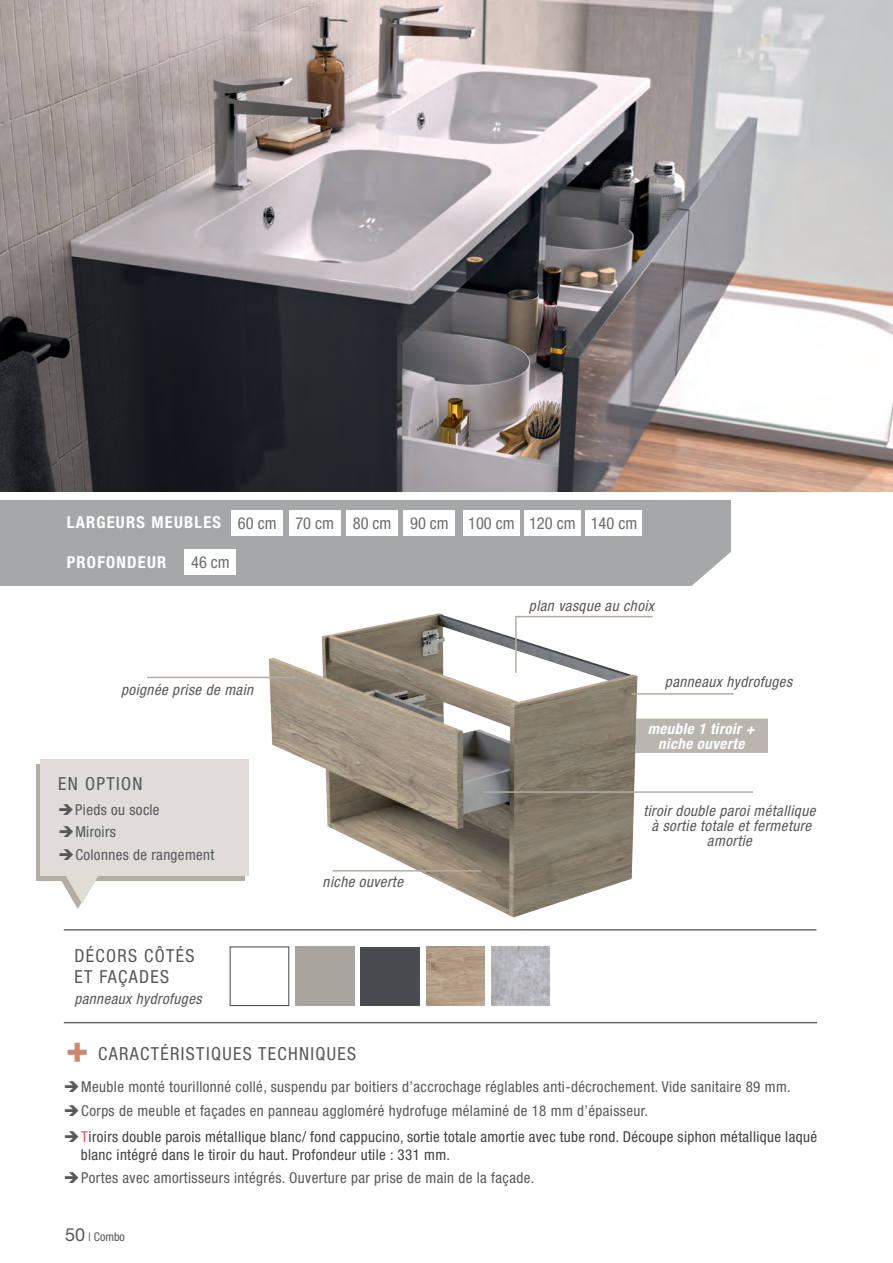
<style>
.page{position:relative;width:893px;height:1263px;background:#fff}
.page>*{position:absolute;margin:0;border:0;box-sizing:border-box;transform-origin:0 0}
.t1{font:37.5px "Helvetica LT Std Comp";color:#cc886f}
.t2{font:condensed 18px/21.6px "Helvetica Neue LT Std";letter-spacing:.075em;color:#57585a}
.t3{font:condensed 16.5px "Helvetica Neue LT Std";color:#6c6d70}
.t4{font:700 condensed 16.5px "Helvetica Neue LT Std";letter-spacing:.075em;color:#fff}
.t5{font:condensed 15px/22.2px "Helvetica Neue LT Std";letter-spacing:.025em;color:#57585a}
.t6{font:condensed 15px/17.4px "Helvetica Neue LT Std";letter-spacing:.025em;color:#404040}
.t7{font:italic condensed 15px/15px "Helvetica Neue LT Std";letter-spacing:.03em;color:#57585a;text-align:center}
.t8{font:italic 700 condensed 15px/15px "Helvetica Neue LT Std";letter-spacing:.03em;color:#fff;text-align:center}
.t9{font:condensed 12px "Helvetica Neue LT Std";color:#57585a}
.s1{color:#d95842}
.s2{font-stretch:normal;font-size:18px}
</style>
<div class="page">
<img style="left:0;top:0;width:893px;height:491px">
<hr style="left:64px;top:929px;width:752px;height:1px;background:#69696c">
<hr style="left:64px;top:1022px;width:753px;height:1px;background:#69696c">
<div style="left:230px;top:947px;width:59px;height:59px;border:1px solid #40493e"></div>
<div style="left:361px;top:947px;width:58px;height:58px;background:#464c50"></div>
<img style="left:426px;top:947px;width:59px;height:58px">
<img style="left:491px;top:947px;width:59px;height:58px">
<div style="left:0;top:500px;width:730px;height:85px;background:#a6a7a9"></div>
<svg style="left:667px;top:537px;width:64px;height:49px"></svg>
<div style="left:231px;top:510px;width:52px;height:26px;background:#fff"></div>
<div style="left:289px;top:510px;width:52px;height:26px;background:#fff"></div>
<div style="left:346px;top:510px;width:52px;height:26px;background:#fff"></div>
<div style="left:404px;top:510px;width:51px;height:26px;background:#fff"></div>
<div style="left:185px;top:549px;width:51px;height:26px;background:#fff"></div>
<div style="left:463px;top:510px;width:57px;height:26px;background:#fff"></div>
<div style="left:524px;top:510px;width:57px;height:26px;background:#fff"></div>
<div style="left:586px;top:510px;width:56px;height:26px;background:#fff"></div>
<div style="left:36px;top:764px;width:209px;height:117px;background:#b3ada5"></div>
<div style="left:40px;top:759px;width:209px;height:117px;background:#e0dcd8"></div>
<div style="left:696px;top:718px;width:72px;height:35px;background:#bab5ae"></div>
<img style="left:264px;top:613px;width:432px;height:305px">
<hr style="left:147px;top:677px;width:149px;height:1px;background:#b3ada5">
<hr style="left:333px;top:870px;width:148px;height:1px;background:#b3ada5">
<hr style="left:515px;top:616px;width:138px;height:1px;background:#b3ada5">
<hr style="left:515px;top:616px;width:2px;height:57px;background:#b3ada5">
<hr style="left:483px;top:791px;width:270px;height:2px;background:#b3ada5">
<hr style="left:631px;top:693px;width:102px;height:2px;background:#b3ada5">
<svg style="left:61px;top:876px;width:37px;height:33px"></svg>
<p class="t4" style="left:67px;top:512px;width:156px">LARGEURS MEUBLES</p>
<p class="t3" style="left:295px;top:513px;width:343px">70 cm 80 cm 90 cm 100 cm 120 cm 140 cm</p>
<p class="t4" style="left:67px;top:552px;width:101px">PROFONDEUR</p>
<p class="t3" style="left:238px;top:513px;width:40px">60 cm</p>
<p class="t3" style="left:191px;top:553px;width:40px">46 cm</p>
<p class="t7" style="left:121px;top:683px;width:133px">poignée prise de main</p>
<p class="t2" style="left:58px;top:773px;width:86px">EN OPTION</p>
<p class="t5" style="left:75px;top:799px;width:141px">Pieds ou socle<br>Miroirs<br>Colonnes de rangement</p>
<p class="t2" style="left:74px;top:944px;width:122px">DÉCORS CÔTÉS<br>ET FAÇADES</p>
<p class="t7" style="left:74px;top:991px;width:129px">panneaux hydrofuges</p>
<p class="t7" style="left:323px;top:874px;width:82px">niche ouverte</p>
<p class="t7" style="left:529px;top:599px;width:127px">plan vasque au choix</p>
<p class="t7" style="left:665px;top:674px;width:129px">panneaux hydrofuges</p>
<p class="t8" style="left:648px;top:721px;width:108px">meuble 1 tiroir + niche ouverte</p>
<p class="t7" style="left:643px;top:803px;width:174px">tiroir double paroi métallique à sortie totale et fermeture amortie</p>
<h1 class="t1" style="left:66px;top:1026px;width:24px">+</h1>
<p class="t2" style="left:98px;top:1043px;width:260px">CARACTÉRISTIQUES TECHNIQUES</p>
<p class="t5" style="left:81px;top:1075px;width:711px;line-height:23.5px">Meuble monté tourillonné collé, suspendu par boitiers d’accrochage réglables anti-décrochement. Vide sanitaire 89 mm.<br>Corps de meuble et façades en panneau aggloméré hydrofuge mélaminé de 18 mm d’épaisseur.</p>
<p class="t6" style="left:81px;top:1128px;width:738px"><span class="s1">T</span>iroirs double parois métallique blanc/ fond cappucino, sortie totale amortie avec tube rond. Découpe siphon métallique laqué blanc intégré dans le tiroir du haut. Profondeur utile : 331 mm.</p>
<p class="t5" style="left:81px;top:1166px;width:455px">Portes avec amortisseurs intégrés. Ouverture par prise de main de la façade.</p>
<p class="t9" style="left:65px;top:1230px;width:61px"><span class="s2">50</span> | Combo</p>
</div>
